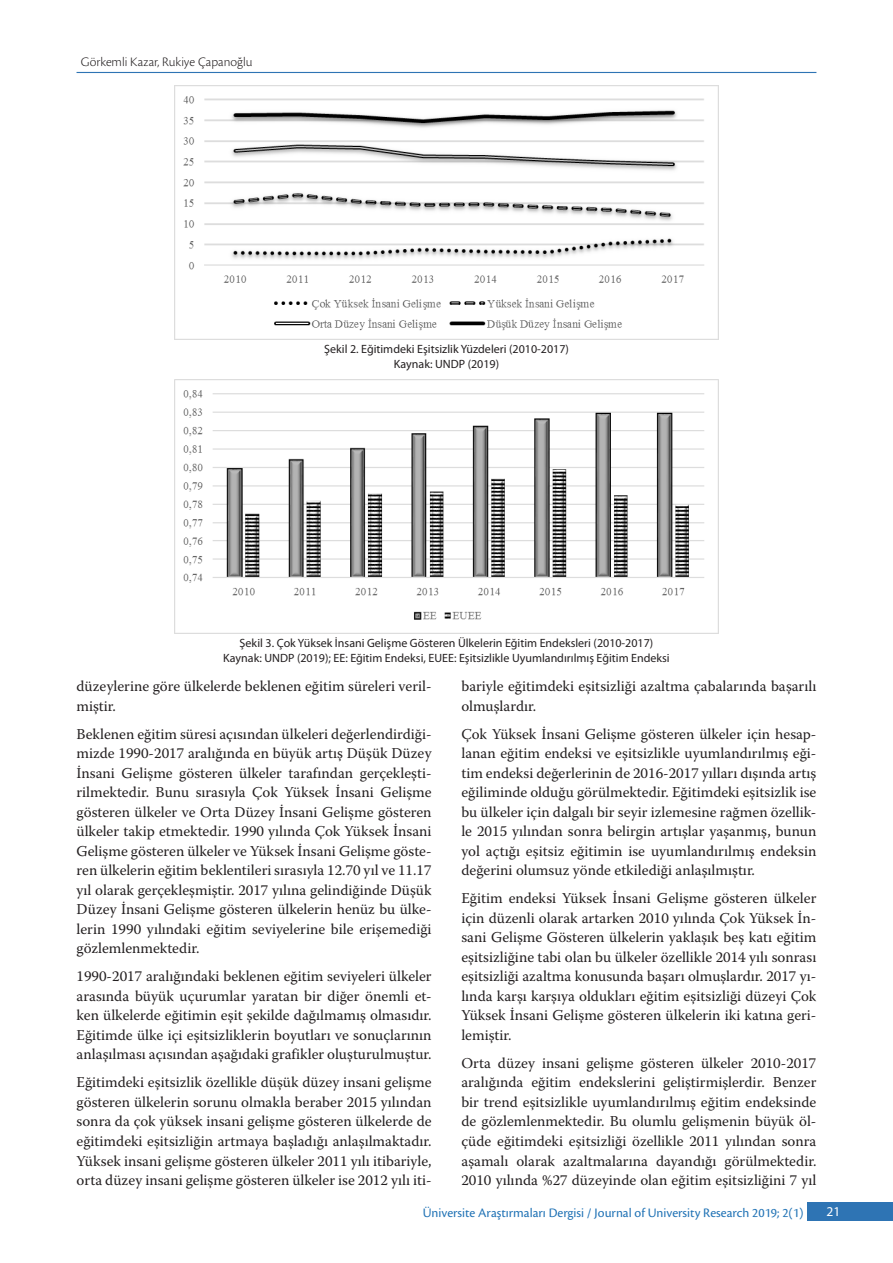
<style>
.page{position:relative;width:893px;height:1263px;background:#fff}
.page>*{position:absolute;margin:0;border:0;box-sizing:border-box;transform-origin:0 0}
.Metin{font:15px/19.5px "Warnock Pro";color:#231f20;text-align:justify}
.t1{font:13.5px "Cronos Pro";color:#2374b6}
.t2{font:300 13.5px "Cronos Pro";color:#231f20}
.t3{font:13.5px "Myriad Pro";color:#fff}
.ResimYaz{font:12px "Myriad Pro";color:#231f20}
</style>
<div class="page">
<img style="left:175px;top:85px;width:543px;height:254px">
<img style="left:175px;top:379px;width:543px;height:254px">
<hr style="left:77px;top:72px;width:739px;height:1px;background:#2e74b4">
<div style="left:808px;top:1202px;width:85px;height:18px;background:#2e74b4"></div>
<p class="t2" style="left:81px;top:54px;width:173px">Görkemli Kazar, Rukiye Çapanoğlu</p>
<p class="ResimYaz" style="left:324px;top:342px;width:246px">Şekil 2. Eğitimdeki Eşitsizlik Yüzdeleri (2010-2017)</p>
<p class="ResimYaz" style="left:394px;top:356px;width:107px">Kaynak: UNDP (2019)</p>
<p class="ResimYaz" style="left:240px;top:636px;width:415px">Şekil 3. Çok Yüksek İnsani Gelişme Gösteren Ülkelerin Eğitim Endeksleri (2010-2017)</p>
<p class="ResimYaz" style="left:223px;top:650px;width:448px">Kaynak: UNDP (2019); EE: Eğitim Endeksi, EUEE: Eşitsizlikle Uyumlandırılmış Eğitim Endeksi</p>
<p class="Metin" style="left:77px;top:676px;width:357px">düzeylerine göre ülkelerde beklenen eğitim süreleri veril&shy;miştir.</p>
<p class="Metin" style="left:77px;top:724px;width:357px">Beklenen eğitim süresi açısından ülkeleri değerlendirdiği&shy;mizde 1990-2017 aralığında en büyük artış Düşük Düzey İnsani Gelişme gösteren ülkeler tarafından gerçekleşti&shy;rilmektedir. Bunu sırasıyla Çok Yüksek İnsani Gelişme gösteren ülkeler ve Orta Düzey İnsani Gelişme gösteren ülkeler takip etmektedir. 1990 yılında Çok Yüksek İnsani Gelişme gösteren ülkeler ve Yüksek İnsani Gelişme göste&shy;ren ülkelerin eğitim beklentileri sırasıyla 12.70 yıl ve 11.17 yıl olarak gerçekleşmiştir. 2017 yılına gelindiğinde Düşük Düzey İnsani Gelişme gösteren ülkelerin henüz bu ülke&shy;lerin 1990 yılındaki eğitim seviyelerine bile erişemediği gözlemlenmektedir.</p>
<p class="Metin" style="left:77px;top:966px;width:357px">1990-2017 aralığındaki beklenen eğitim seviyeleri ülkeler arasında büyük uçurumlar yaratan bir diğer önemli et&shy;ken ülkelerde eğitimin eşit şekilde dağılmamış olmasıdır.<br>Eğitimde ülke içi eşitsizliklerin boyutları ve sonuçlarının anlaşılması açısından aşağıdaki grafikler oluşturulmuştur.</p>
<p class="Metin" style="left:77px;top:1072px;width:357px">Eğitimdeki eşitsizlik özellikle düşük düzey insani gelişme gösteren ülkelerin sorunu olmakla beraber 2015 yılından sonra da çok yüksek insani gelişme gösteren ülkelerde de eğitimdeki eşitsizliğin artmaya başladığı anlaşılmaktadır.<br>Yüksek insani gelişme gösteren ülkeler 2011 yılı itibariyle, orta düzey insani gelişme gösteren ülkeler ise 2012 yılı iti-</p>
<p class="Metin" style="left:461px;top:676px;width:357px">bariyle eğitimdeki eşitsizliği azaltma çabalarında başarılı olmuşlardır.</p>
<p class="Metin" style="left:461px;top:724px;width:357px">Çok Yüksek İnsani Gelişme gösteren ülkeler için hesap&shy;lanan eğitim endeksi ve eşitsizlikle uyumlandırılmış eği&shy;tim endeksi değerlerinin de 2016-2017 yılları dışında artış eğiliminde olduğu görülmektedir. Eğitimdeki eşitsizlik ise bu ülkeler için dalgalı bir seyir izlemesine rağmen özellik&shy;le 2015 yılından sonra belirgin artışlar yaşanmış, bunun yol açtığı eşitsiz eğitimin ise uyumlandırılmış endeksin değerini olumsuz yönde etkilediği anlaşılmıştır.</p>
<p class="Metin" style="left:461px;top:888px;width:357px">Eğitim endeksi Yüksek İnsani Gelişme gösteren ülkeler için düzenli olarak artarken 2010 yılında Çok Yüksek İn&shy;sani Gelişme Gösteren ülkelerin yaklaşık beş katı eğitim eşitsizliğine tabi olan bu ülkeler özellikle 2014 yılı sonrası eşitsizliği azaltma konusunda başarı olmuşlardır. 2017 yı&shy;lında karşı karşıya oldukları eğitim eşitsizliği düzeyi Çok Yüksek İnsani Gelişme gösteren ülkelerin iki katına geri&shy;lemiştir.</p>
<p class="Metin" style="left:461px;top:1053px;width:357px">Orta düzey insani gelişme gösteren ülkeler 2010-2017 aralığında eğitim endekslerini geliştirmişlerdir. Benzer bir trend eşitsizlikle uyumlandırılmış eğitim endeksinde de gözlemlenmektedir. Bu olumlu gelişmenin büyük öl&shy;çüde eğitimdeki eşitsizliği özellikle 2011 yılından sonra aşamalı olarak azaltmalarına dayandığı görülmektedir.<br>2010 yılında %27 düzeyinde olan eğitim eşitsizliğini 7 yıl</p>
<p class="t1" style="left:423px;top:1204px;width:382px">Üniversite Araştırmaları Dergisi / Journal of University Research 2019; 2(1)</p>
<p class="t3" style="left:827px;top:1203px;width:15px">21</p>
</div>
